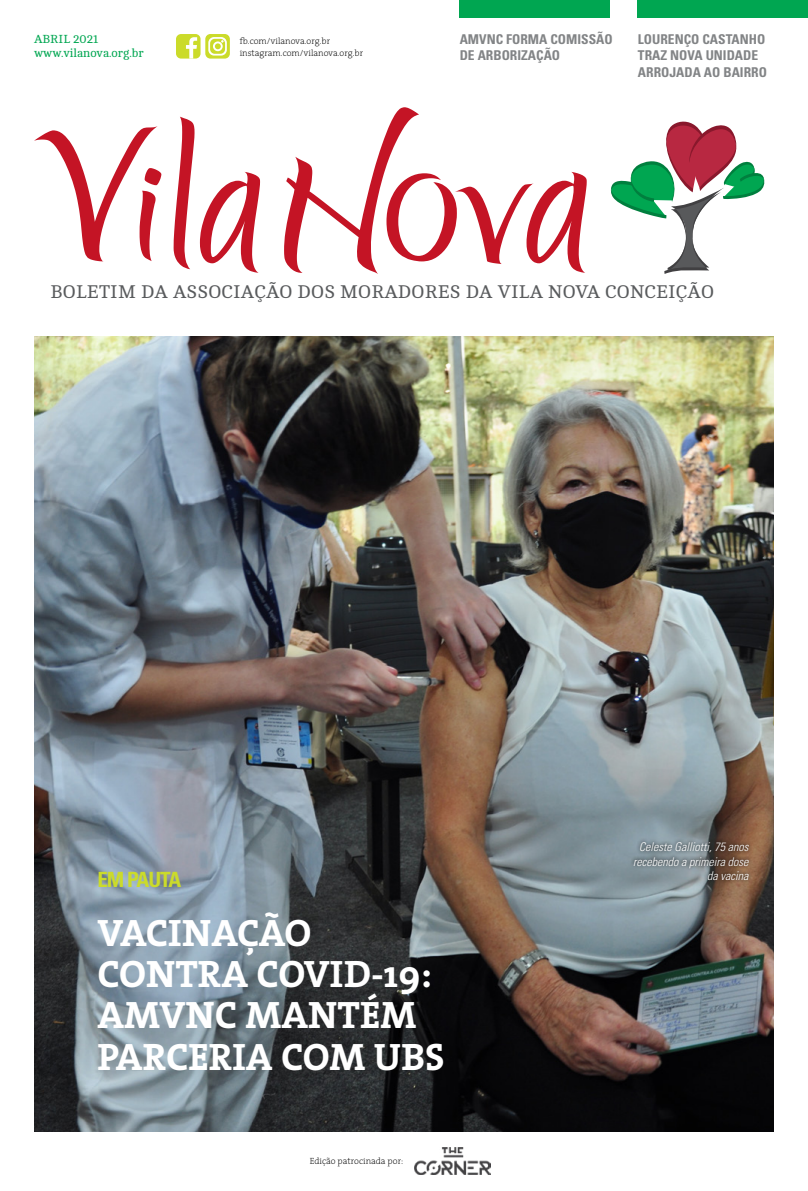
<style>
.page{position:relative;width:808px;height:1191px;background:#fff}
.page>*{position:absolute;margin:0;border:0;box-sizing:border-box;transform-origin:0 0}
.t1{font:700 38.4px/41.2px "The Serif";color:#fff}
.t2{font:700 condensed 21px "Univers";letter-spacing:-.05em;color:#cbdb2a}
.t3{font:18.9px "Cambo";letter-spacing:.01em;color:#595b5d}
.t4{font:700 condensed 13.5px/16.2px "Univers";color:#828486}
.t5{font:italic 300 condensed 12px/14.4px "Univers";color:#fff;text-align:right}
.t6{font:12px/14.4px "Cambo";color:#00a651}
.t7{font:200 9px/12px "The Serif";color:#000}
</style>
<div class="page">
<img style="left:34px;top:336px;width:740px;height:795px">
<div style="left:460px;top:0;width:150px;height:18px;background:#00a651"></div>
<div style="left:638px;top:0;width:170px;height:18px;background:#00a651"></div>
<svg style="left:610px;top:121px;width:155px;height:153px"></svg>
<svg style="left:34px;top:126px;width:127px;height:135px"></svg>
<svg style="left:174px;top:117px;width:86px;height:156px"></svg>
<svg style="left:284px;top:107px;width:303px;height:167px"></svg>
<svg style="left:176px;top:34px;width:24px;height:25px"></svg>
<div style="left:205px;top:34px;width:25px;height:25px;background:#cbdb2a;border-radius:5px"></div>
<svg style="left:208px;top:37px;width:19px;height:19px"></svg>
<img style="left:415px;top:1147px;width:76px;height:27px">
<div style="left:630px;top:838px;width:122px;height:45px;background:#000;opacity:.8"></div>
<p class="t4" style="left:460px;top:31px;width:155px">AMVNC FORMA COMISSÃO<br>DE ARBORIZAÇÃO</p>
<p class="t6" style="left:34px;top:32px;width:111px">ABRIL 2021 www.vilanova.org.br</p>
<p class="t4" style="left:638px;top:31px;width:131px">LOURENÇO CASTANHO<br>TRAZ NOVA UNIDADE<br>ARROJADA AO BAIRRO</p>
<p class="t7" style="left:240px;top:35px;width:125px">fb.com/vilanova.org.br instagram.com/vilanova.org.br</p>
<h3 class="t3" style="left:50px;top:281px;width:665px">BOLETIM DA ASSOCIAÇÃO DOS MORADORES DA VILA NOVA CONCEIÇÃO</h3>
<h2 class="t2" style="left:98px;top:867px;width:85px">EM PAUTA</h2>
<h1 class="t1" style="left:98px;top:911px;width:349px">VACINAÇÃO<br>CONTRA COVID-19:<br>AMVNC MANTÉM<br>PARCERIA COM UBS</h1>
<p class="t7" style="left:310px;top:1154px;width:95px">Edição patrocinada por:</p>
<p class="t5" style="left:633px;top:839px;width:117px">Celeste Galliotti, 75 anos recebendo a primeira dose da vacina</p>
</div>
